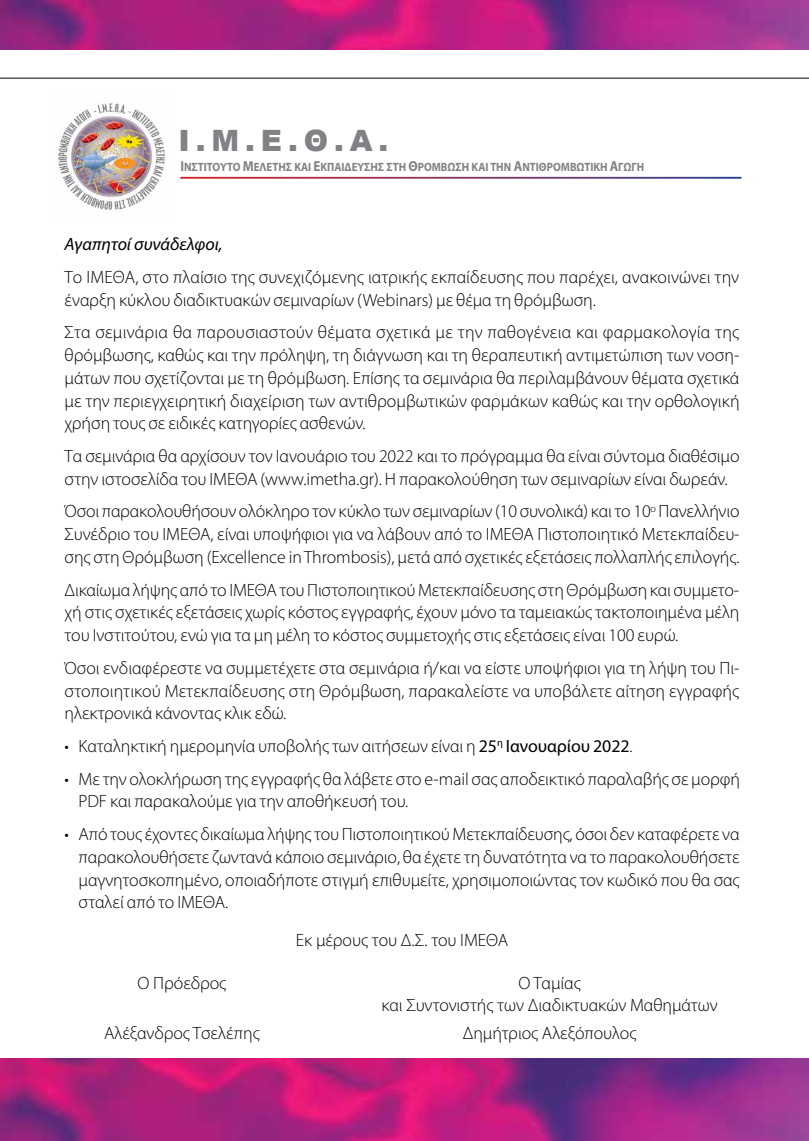
<style>
.page{position:relative;width:809px;height:1141px;background:#fff}
.page>*{position:absolute;margin:0;border:0;box-sizing:border-box;transform-origin:0 0}
.t1{font:900 29.4px "Arial";color:#808285}
.t2{font:300 17.85px/22.8px "Myriad Pro";letter-spacing:-.005em;color:#000;text-align:justify}
.t3{font:italic 17.85px "Myriad Pro";letter-spacing:-.005em;color:#000}
.t4{font:700 12.08px "Myriad Pro";color:#808285;scale:.9 1}
.s1{font-size:14.53px}
.s2{font-weight:400}
</style>
<div class="page">
<hr style="left:0;top:78px;width:809px;height:1px;background:#000">
<img style="left:58px;top:103px;width:107px;height:107px">
<img style="left:0;top:0;width:809px;height:50px">
<img style="left:0;top:1059px;width:809px;height:82px">
<h1 class="t1" style="left:178px;top:119px;width:211px">Ι.Μ.Ε.Θ.Α.</h1>
<p class="t4" style="left:180px;top:159px;width:20px"><span class="s1">Ι</span>ΝΣΤΙΤ</p>
<p class="t4" style="left:212px;top:159px;width:68px">ΟΥΤΟ <span class="s1">Μ</span>ΕΛΕΤΗΣ</p>
<p class="t4" style="left:294px;top:159px;width:86px">ΚΑΙ <span class="s1">Ε</span>ΚΠΑΙΔΕΥΣΗΣ</p>
<p class="t4" style="left:386px;top:159px;width:280px">ΣΤΗ <span class="s1">Θ</span>ΡΟΜΒΩΣΗ ΚΑΙ ΤΗ Ν <span class="s1">Α</span>ΝΤΙΘΡΟΜΒΩΤΙ ΚΗ <span class="s1">Α</span>ΓΩΓΗ</p>
<p class="t3" style="left:64px;top:233px;width:159px">Aγαπητοί συνάδελφοι,</p>
<p class="t2" style="left:64px;top:265px;width:676px">Το ΙΜΕΘΑ, στο πλαίσιο της συνεχιζόμενης ιατρικής εκπαίδευσης που παρέχει, ανακοινώνει την έναρξη κύκλου διαδικτυακών σεμιναρίων (Webinars) με θέμα τη θρόμβωση.</p>
<p class="t2" style="left:64px;top:321px;width:676px">Στα σεμινάρια θα παρουσιαστούν θέματα σχετικά με την παθογένεια και φαρμακολογία της θρόμβωσης, καθώς και την πρόληψη, τη διάγνωση και τη θεραπευτική αντιμετώπιση των νοση&shy;μάτων που σχετίζονται με τη θρόμβωση. Επίσης τα σεμινάρια θα περιλαμβάνουν θέματα σχετικά με την περιεγχειρητική διαχείριση των αντιθρομβωτικών φαρμάκων καθώς και την ορθολογική χρήση τους σε ειδικές κατηγορίες ασθενών.</p>
<p class="t2" style="left:64px;top:445px;width:676px">Tα σεμινάρια θα αρχίσουν τον Ιανουάριο του 2022 και το πρόγραμμα θα είναι σύντομα διαθέσιμο στην ιστοσελίδα του ΙΜΕΘΑ (www.imetha.gr). Η παρακολούθηση των σεμιναρίων είναι δωρεάν.</p>
<p class="t2" style="left:64px;top:500px;width:676px">Όσοι παρακολουθήσουν ολόκληρο τον κύκλο των σεμιναρίων (10 συνολικά) και το 10<sup>ο</sup> Πανελλήνιο Συνέδριο του ΙΜΕΘΑ, είναι υποψήφιοι για να λάβουν από το ΙΜΕΘΑ Πιστοποιητικό Μετεκπαίδευ&shy;σης στη Θρόμβωση (Excellence in Thrombosis), μετά από σχετικές εξετάσεις πολλαπλής επιλογής.</p>
<p class="t2" style="left:64px;top:578px;width:676px">Δικαίωμα λήψης από το ΙΜΕΘΑ του Πιστοποιητικού Μετεκπαίδευσης στη Θρόμβωση και συμμετο&shy;χή στις σχετικές εξετάσεις χωρίς κόστος εγγραφής, έχουν μόνο τα ταμειακώς τακτοποιημένα μέλη του Ινστιτούτου, ενώ για τα μη μέλη το κόστος συμμετοχής στις εξετάσεις είναι 100 ευρώ.</p>
<p class="t2" style="left:64px;top:656px;width:676px">Όσοι ενδιαφέρεστε να συμμετέχετε στα σεμινάρια ή/και να είστε υποψήφιοι για τη λήψη του Πι&shy;στοποιητικού Μετεκπαίδευσης στη Θρόμβωση, παρακαλείστε να υποβάλετε αίτηση εγγραφής ηλεκτρονικά κάνοντας κλικ εδώ.</p>
<p class="t2" style="left:65px;top:735px;width:569px">• Καταληκτική ημερομηνία υποβολής των αιτήσεων είναι η <span class="s2">25</span><sup>η</sup> <span class="s2">Ιανουαρίου 2022</span>.</p>
<p class="t2" style="left:78px;top:767px;width:663px;text-indent:-14px">• Με την ολοκλήρωση της εγγραφής θα λάβετε στο e-mail σας αποδεικτικό παραλαβής σε μορφή<br>PDF και παρακαλούμε για την αποθήκευσή του.</p>
<p class="t2" style="left:78px;top:823px;width:662px;text-indent:-14px">• Aπό τους έχοντες δικαίωμα λήψης του Πιστοποιητικού Μετεκπαίδευσης, όσοι δεν καταφέρετε να παρακολουθήσετε ζωντανά κάποιο σεμινάριο, θα έχετε τη δυνατότητα να το παρακολουθήσετε μαγνητοσκοπημένο, οποιαδήποτε στιγμή επιθυμείτε, χρησιμοποιώντας τον κωδικό που θα σας σταλεί από το ΙΜΕΘΑ.</p>
<p class="t2" style="left:296px;top:928px;width:214px">Eκ μέρους του Δ.Σ. του ΙΜΕΘΑ</p>
<p class="t2" style="left:137px;top:971px;width:90px">Ο Πρόεδρος</p>
<p class="t2" style="left:381px;top:971px;width:338px;text-align:center">Ο Ταμίας<br>και Συντονιστής των Διαδικτυακών Μαθημάτων</p>
<p class="t2" style="left:104px;top:1022px;width:157px">Aλέξανδρος Τσελέπης</p>
<p class="t2" style="left:462px;top:1022px;width:175px">Δημήτριος Αλεξόπουλος</p>
</div>
